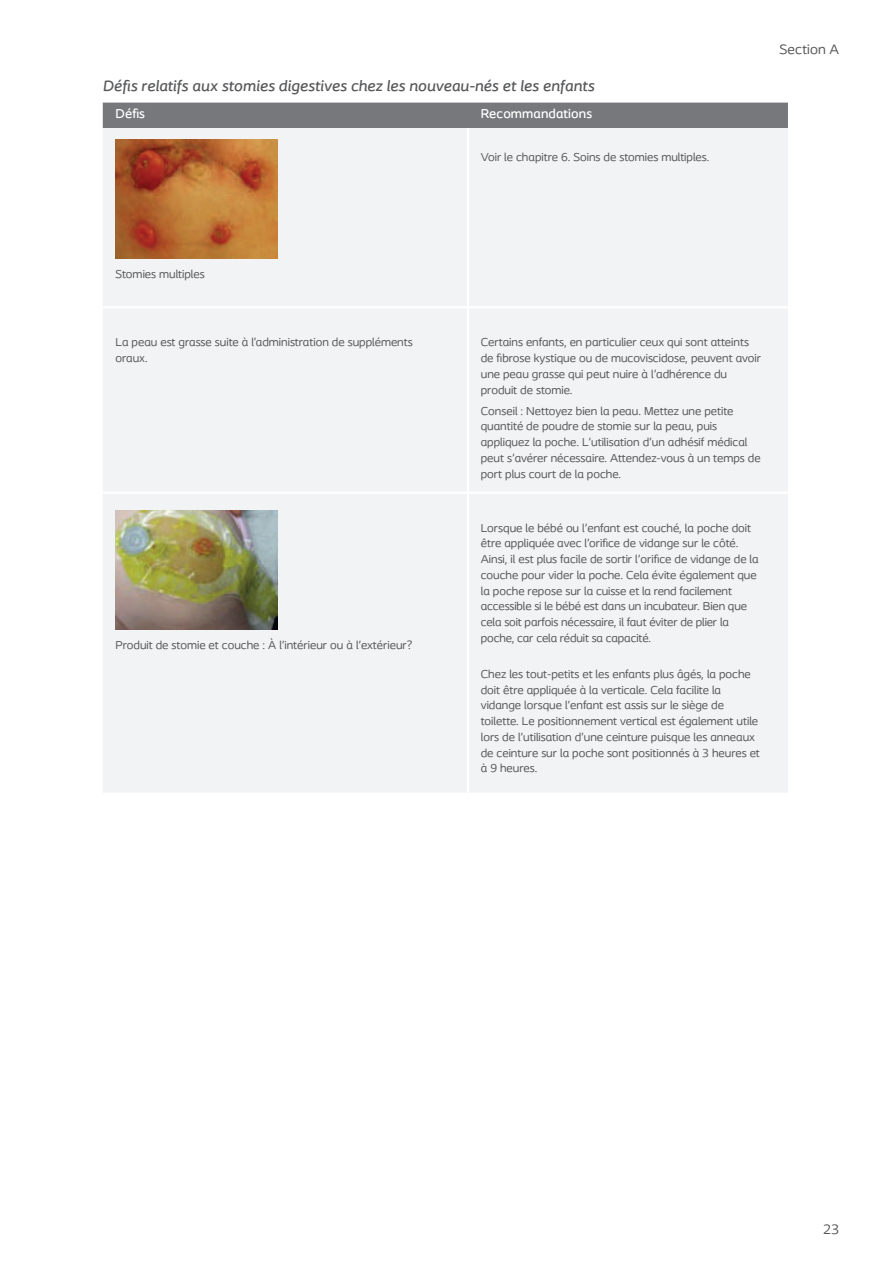
<style>
.page{position:relative;width:893px;height:1263px;background:#fff}
.page>*{position:absolute;margin:0;border:0;box-sizing:border-box;transform-origin:0 0}
.SUBHEAD_16_19pt{font:italic 500 15.75px "Coloplast";letter-spacing:.005em;color:#57585a}
.t1{font:14.25px "Coloplast";letter-spacing:.015em;color:#57585a}
.Spread_text{font:500 13.5px "Coloplast";letter-spacing:.01em;color:#fff}
.SKEMA{font:12px/15.8px "Coloplast";color:#57585a}
</style>
<div class="page">
<div style="left:103px;top:103px;width:685px;height:25px;background:#76787b"></div>
<div style="left:103px;top:128px;width:685px;height:664px;background:#f2f3f4"></div>
<hr style="left:467px;top:308px;width:2px;height:183px;background:#fff">
<hr style="left:467px;top:494px;width:2px;height:299px;background:#fff">
<hr style="left:103px;top:306px;width:365px;height:2px;background:#fff">
<hr style="left:468px;top:306px;width:320px;height:2px;background:#fff">
<hr style="left:103px;top:491px;width:365px;height:3px;background:#fff">
<hr style="left:468px;top:491px;width:320px;height:3px;background:#fff">
<hr style="left:467px;top:128px;width:2px;height:178px;background:#fff">
<img style="left:116px;top:140px;width:161px;height:119px">
<img style="left:116px;top:510px;width:161px;height:119px">
<p class="SUBHEAD_16_19pt" style="left:103px;top:77px;width:493px">Défis relatifs aux stomies digestives chez les nouveau-nés et les enfants</p>
<p class="Spread_text" style="left:116px;top:106px;width:31px">Défis</p>
<p class="Spread_text" style="left:481px;top:106px;width:113px">Recommandations</p>
<p class="SKEMA" style="left:481px;top:149px;width:230px">Voir le chapitre 6. Soins de stomies multiples.</p>
<p class="t1" style="left:779px;top:40px;width:61px">Section A</p>
<p class="SKEMA" style="left:116px;top:266px;width:91px">Stomies multiples</p>
<p class="SKEMA" style="left:116px;top:334px;width:299px">La peau est grasse suite à l’administration de suppléments oraux.</p>
<p class="SKEMA" style="left:481px;top:334px;width:282px">Certains enfants, en particulier ceux qui sont atteints de fibrose kystique ou de mucoviscidose, peuvent avoir une peau grasse qui peut nuire à l'adhérence du produit de stomie.</p>
<p class="SKEMA" style="left:481px;top:403px;width:281px">Conseil : Nettoyez bien la peau. Mettez une petite quantité de poudre de stomie sur la peau, puis appliquez la poche. L'utilisation d'un adhésif médical peut s'avérer nécessaire. Attendez-vous à un temps de port plus court de la poche.</p>
<p class="SKEMA" style="left:116px;top:637px;width:298px">Produit de stomie et couche : À l'intérieur ou à l'extérieur?</p>
<p class="SKEMA" style="left:481px;top:520px;width:279px">Lorsque le bébé ou l'enfant est couché, la poche doit être appliquée avec l’orifice de vidange sur le côté.<br>Ainsi, il est plus facile de sortir l'orifice de vidange de la couche pour vider la poche. Cela évite également que la poche repose sur la cuisse et la rend facilement accessible si le bébé est dans un incubateur. Bien que cela soit parfois nécessaire, il faut éviter de plier la poche, car cela réduit sa capacité.</p>
<p class="SKEMA" style="left:481px;top:666px;width:281px">Chez les tout-petits et les enfants plus âgés, la poche doit être appliquée à la verticale. Cela facilite la vidange lorsque l'enfant est assis sur le siège de toilette. Le positionnement vertical est également utile lors de l'utilisation d'une ceinture puisque les anneaux de ceinture sur la poche sont positionnés à 3 heures et à 9 heures.</p>
<p class="t1" style="left:823px;top:1220px;width:17px">23</p>
</div>
